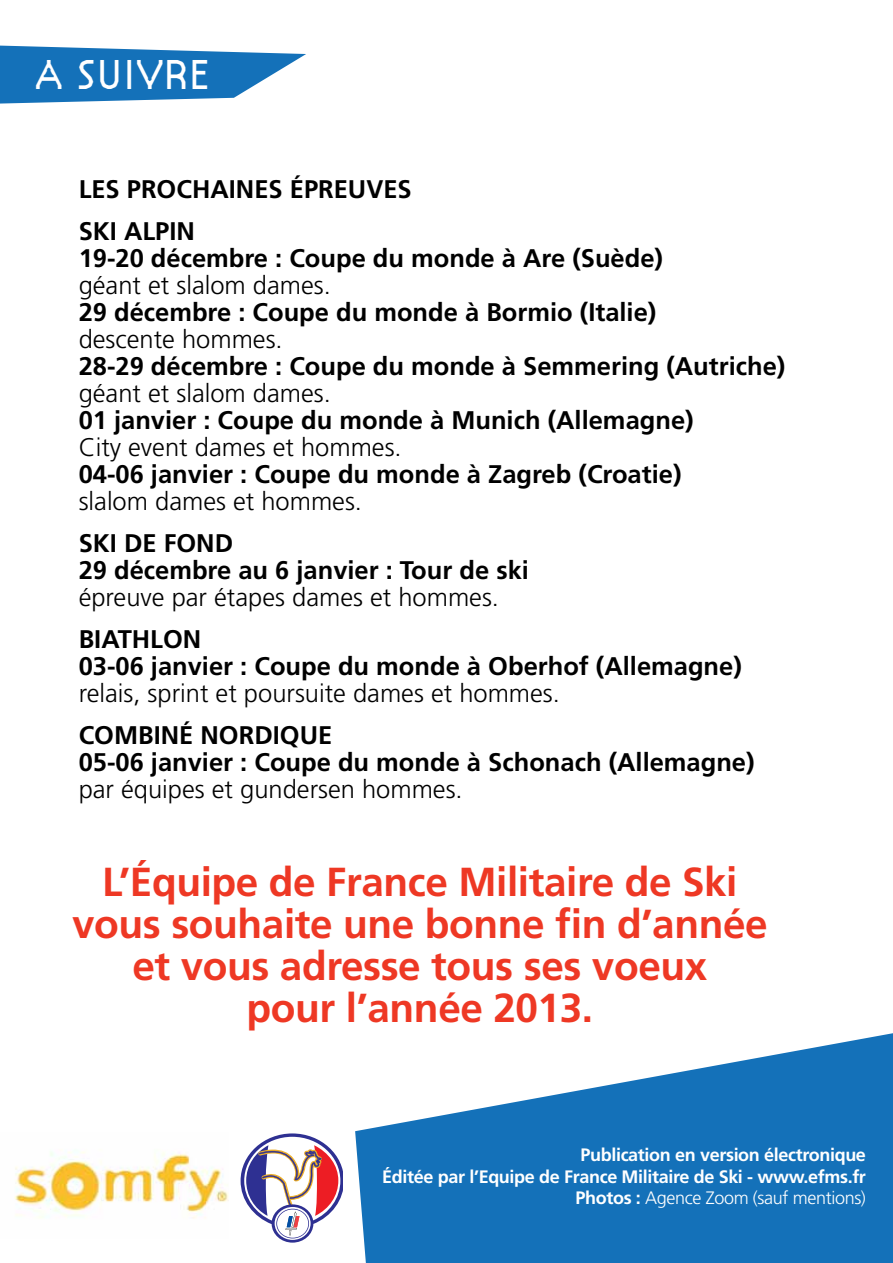
<style>
.page{position:relative;width:893px;height:1263px;background:#fff}
.page>*{position:absolute;margin:0;border:0;box-sizing:border-box;transform-origin:0 0}
.t1{font:300 43.5px "Citizen";color:#fff}
.t2{font:700 40.5px/42px "Frutiger";letter-spacing:-.01em;color:#ee3824;text-align:center}
.t3{font:700 25.5px/27px "Frutiger";color:#000}
.t4{font:300 25.5px "Frutiger";color:#000}
.t5{font:700 18px/21.6px "Frutiger";letter-spacing:-.02em;color:#fff;text-align:right}
.s1{font-weight:300}
</style>
<div class="page">
<svg style="left:0;top:46px;width:306px;height:58px"></svg>
<svg style="left:355px;top:1033px;width:538px;height:230px;fill:#1471b9"></svg>
<img style="left:14px;top:1152px;width:215px;height:67px">
<svg style="left:241px;top:1133px;width:102px;height:109px"></svg>
<h1 class="t1" style="left:36px;top:49px;width:176px">A SUIVRE</h1>
<p class="t3" style="left:79px;top:168px;width:335px;line-height:42px">LES PROCHAINES ÉPREUVES<br>SKI ALPIN</p>
<p class="t3" style="left:79px;top:244px;width:586px">19-20 décembre : Coupe du monde à Are (Suède)</p>
<p class="t4" style="left:79px;top:270px;width:254px">géant et slalom dames.</p>
<p class="t3" style="left:79px;top:298px;width:579px">29 décembre : Coupe du monde à Bormio (Italie)</p>
<p class="t4" style="left:79px;top:324px;width:206px">descente hommes.</p>
<p class="t3" style="left:79px;top:352px;width:708px">28-29 décembre : Coupe du monde à Semmering (Autriche)</p>
<p class="t4" style="left:79px;top:379px;width:254px">géant et slalom dames.</p>
<p class="t3" style="left:79px;top:407px;width:616px">01 janvier : Coupe du monde à Munich (Allemagne)</p>
<p class="t4" style="left:79px;top:433px;width:325px">City event dames et hommes.</p>
<p class="t3" style="left:79px;top:461px;width:604px">04-06 janvier : Coupe du monde à Zagreb (Croatie)</p>
<p class="t4" style="left:79px;top:487px;width:285px">slalom dames et hommes.</p>
<p class="t3" style="left:79px;top:530px;width:452px">SKI DE FOND<br>29 décembre au 6 janvier : Tour de ski</p>
<p class="t4" style="left:79px;top:583px;width:422px">épreuve par étapes dames et hommes.</p>
<p class="t3" style="left:79px;top:626px;width:665px">BIATHLON<br>03-06 janvier : Coupe du monde à Oberhof (Allemagne)</p>
<p class="t4" style="left:79px;top:679px;width:483px">relais, sprint et poursuite dames et hommes.</p>
<p class="t3" style="left:79px;top:722px;width:677px">COMBINÉ NORDIQUE<br>05-06 janvier : Coupe du monde à Schonach (Allemagne)</p>
<p class="t4" style="left:79px;top:775px;width:386px">par équipes et gundersen hommes.</p>
<h2 class="t2" style="left:72px;top:861px;width:697px">L’Équipe de France Militaire de Ski vous souhaite une bonne fin d’année et vous adresse tous ses voeux<br>pour l’année 2013.</h2>
<p class="t5" style="left:382px;top:1144px;width:485px">Publication en version électronique<br>Éditée par l’Equipe de France Militaire de Ski - www.efms.fr<br>Photos : <span class="s1">Agence Zoom (sauf mentions)</span></p>
</div>
